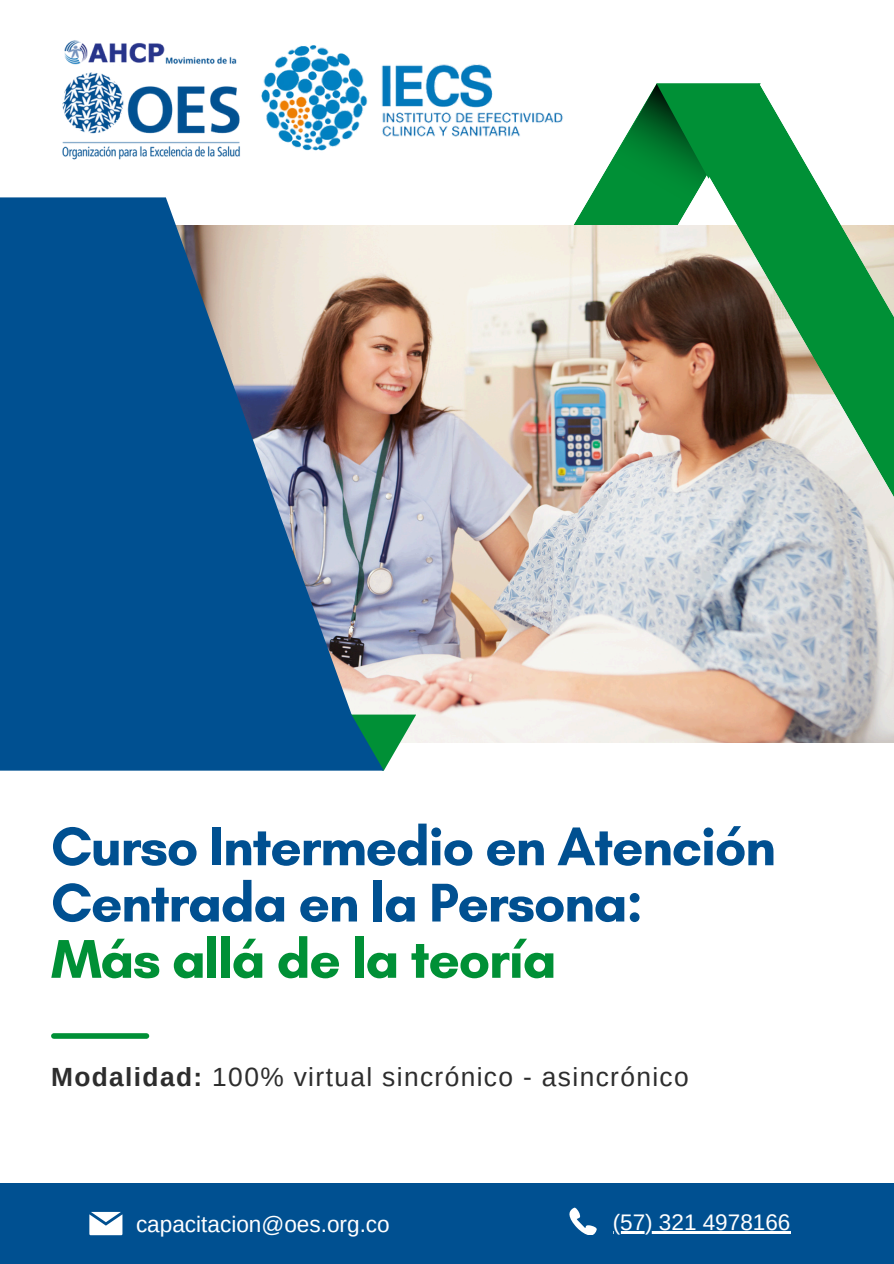
<style>
.page{position:relative;width:894px;height:1264px;background:#fff}
.page>*{position:absolute;margin:0;border:0;box-sizing:border-box;transform-origin:0 0}
.t1{font:700 55.5px/56.2px "Glacial Indifference";letter-spacing:-.025em;color:#005091}
.t2{font:26.25px "Arimo";letter-spacing:.05em;color:#2d2d2d}
.t3{font:22.5px "Arimo";color:#fff}
.s1{color:#009036}
.s2{font-weight:700}
</style>
<div class="page">
<svg style="left:574px;top:160px;width:107px;height:65px;fill:#009036"></svg>
<img style="left:354px;top:225px;width:539px;height:517px">
<svg style="left:681px;top:83px;width:212px;height:646px;background:#9ab09b"></svg>
<svg style="left:612px;top:83px;width:148px;height:121px;background:#21964d"></svg>
<svg style="left:0;top:197px;width:354px;height:517px;background:#306898"></svg>
<svg style="left:0;top:714px;width:416px;height:56px;background:#095b8e"></svg>
<div style="left:54px;top:1033px;width:92px;height:5px;background:#009036"></div>
<div style="left:0;top:1182px;width:893px;height:81px;background:#005091"></div>
<svg style="left:89px;top:1211px;width:33px;height:24px"></svg>
<svg style="left:569px;top:1207px;width:27px;height:27px"></svg>
<hr style="left:612px;top:1231px;width:178px;height:2px;background:#fff">
<img style="left:62px;top:40px;width:178px;height:120px">
<img style="left:261px;top:45px;width:302px;height:106px">
<p class="t1" style="left:51px;top:817px;width:726px">Curso Intermedio en Atención<br>Centrada en la Persona:<br><span class="s1">Más allá de la teoría</span></p>
<p class="t2" style="left:51px;top:1062px;width:639px"><span class="s2">Modalidad:</span> 100% virtual sincrónico - asincrónico</p>
<p class="t3" style="left:136px;top:1211px;width:255px">capacitacion@oes.org.co</p>
<p class="t3" style="left:612px;top:1209px;width:179px">(57) 321 4978166</p>
</div>
